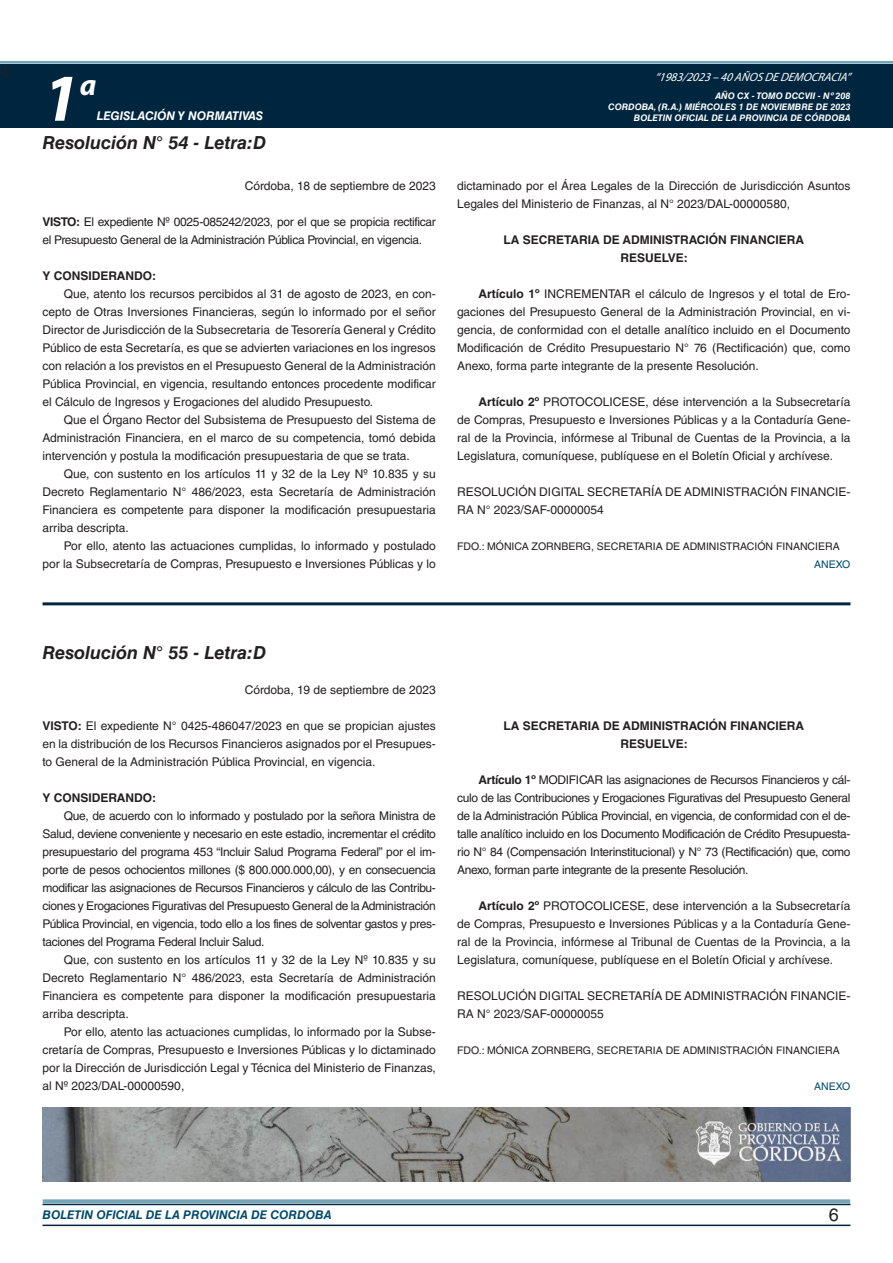
<style>
.page{position:relative;width:893px;height:1263px;background:#fff}
.page>*{position:absolute;margin:0;border:0;box-sizing:border-box;transform-origin:0 0}
.t1{font:italic 700 67.5px "Myriad Pro";color:#fff}
.t2{font:italic 700 30px "Myriad Pro";color:#fff}
.NOMBRE_DE_MINISTERIO{font:italic 700 18px "Helvetica LT Std";color:#231f20}
.t3{font:18px "Minion Pro";color:#231f20}
.t4{font:18px "Helvetica LT Std";color:#231f20}
.TEXTO_BASE{font:12px/18px "Helvetica LT Std";color:#231f20;text-align:justify}
.TEXTO_BASE-2{font:12px/18px "Helvetica LT Std";letter-spacing:-.025em;color:#231f20}
.RESUELVE{font:700 12px "Helvetica LT Std";color:#231f20}
.FECHA{font:12px "Helvetica LT Std";color:#231f20}
.t5{font:italic 700 12px "Helvetica LT Std";color:#004b6c}
.t6{font:italic 12px "Myriad Pro";color:#fff}
.TEXTO_BASE-3{font:700 12px "Helvetica LT Std";color:#231f20}
.t7{font:italic 700 12px "Helvetica LT Std";color:#fff}
.FIRMA{font:10.5px "Helvetica LT Std";color:#231f20}
.ANEXO{font:10.5px "Helvetica LT Std";color:#004b6c}
.t8{font:italic 700 9px/10.8px "Helvetica LT Std";color:#fff;text-align:right}
.s1{font-weight:700}
</style>
<div class="page">
<div style="left:0;top:61px;width:893px;height:6px;background:#fff;opacity:.75"></div>
<div style="left:0;top:64px;width:893px;height:64px;background:#00263f"></div>
<hr style="left:43px;top:1224px;width:807px;height:2px;background:#00263f">
<div style="left:42px;top:1198px;width:809px;height:8px;background:#fff;opacity:.75"></div>
<hr style="left:43px;top:602px;width:807px;height:3px;background:#00263f">
<img style="left:43px;top:1108px;width:807px;height:73px">
<h3 class="t3" style="left:0;top:59px;width:10px">4</h3>
<h1 class="t1" style="left:43px;top:54px;width:38px">1</h1>
<h2 class="t2" style="left:80px;top:66px;width:18px">a</h2>
<p class="t7" style="left:97px;top:109px;width:168px">LEGISLACIÓN Y NORMATIVAS</p>
<p class="NOMBRE_DE_MINISTERIO" style="left:43px;top:131px;width:225px">Resolución N° 54 - Letra:D</p>
<p class="FECHA" style="left:245px;top:179px;width:192px">Córdoba, 18 de septiembre de 2023</p>
<p class="TEXTO_BASE-2" style="left:43px;top:213px;width:395px"><span class="s1">VISTO:</span> El expediente Nº 0025-085242/2023, por el que se propicia rectificar el Presupuesto General de la Administración Pública Provincial, en vigencia.</p>
<p class="TEXTO_BASE-3" style="left:43px;top:268px;width:115px">Y CONSIDERANDO:</p>
<p class="TEXTO_BASE" style="left:43px;top:285px;width:395px;text-indent:21px">Que, atento los recursos percibidos al 31 de agosto de 2023, en con&shy;cepto de Otras Inversiones Financieras, según lo informado por el señor Director de Jurisdicción de la Subsecretaria de Tesorería General y Crédito Público de esta Secretaría, es que se advierten variaciones en los ingresos con relación a los previstos en el Presupuesto General de la Administración Pública Provincial, en vigencia, resultando entonces procedente modificar el Cálculo de Ingresos y Erogaciones del aludido Presupuesto.</p>
<p class="TEXTO_BASE" style="left:43px;top:411px;width:395px;text-indent:21px">Que el Órgano Rector del Subsistema de Presupuesto del Sistema de Administración Financiera, en el marco de su competencia, tomó debida intervención y postula la modificación presupuestaria de que se trata.</p>
<p class="TEXTO_BASE" style="left:43px;top:465px;width:395px;text-indent:21px">Que, con sustento en los artículos 11 y 32 de la Ley Nº 10.835 y su Decreto Reglamentario N° 486/2023, esta Secretaría de Administración Financiera es competente para disponer la modificación presupuestaria arriba descripta.</p>
<p class="TEXTO_BASE" style="left:43px;top:537px;width:395px;text-align:right">Por ello, atento las actuaciones cumplidas, lo informado y postulado<br>por la Subsecretaría de Compras, Presupuesto e Inversiones Públicas y lo</p>
<p class="t6" style="left:655px;top:70px;width:197px">“ 1983/2023 – 40 AÑOS DE DEMOCRACIA”</p>
<p class="t8" style="left:608px;top:91px;width:244px">AÑO CX - TOMO DCCVII - Nº 208<br>CORDOBA, (R.A.) MIÉRCOLES 1 DE NOVIEMBRE DE 2023<br>BOLETIN OFICIAL DE LA PROVINCIA DE CÓRDOBA</p>
<p class="TEXTO_BASE" style="left:457px;top:177px;width:395px">dictaminado por el Área Legales de la Dirección de Jurisdicción Asuntos<br>Legales del Ministerio de Finanzas, al N° 2023/DAL-00000580,</p>
<p class="RESUELVE" style="left:504px;top:232px;width:302px">LA SECRETARIA DE ADMINISTRACIÓN FINANCIERA</p>
<p class="RESUELVE" style="left:620px;top:250px;width:69px">RESUELVE:</p>
<p class="TEXTO_BASE" style="left:457px;top:285px;width:395px;text-indent:21px"><span class="s1">Artículo 1º</span> INCREMENTAR el cálculo de Ingresos y el total de Ero&shy;gaciones del Presupuesto General de la Administración Provincial, en vi&shy;gencia, de conformidad con el detalle analítico incluido en el Documento Modificación de Crédito Presupuestario N° 76 (Rectificación) que, como Anexo, forma parte integrante de la presente Resolución.</p>
<p class="TEXTO_BASE" style="left:457px;top:393px;width:395px;text-indent:21px"><span class="s1">Artículo 2º</span> PROTOCOLICESE, dése intervención a la Subsecretaría de Compras, Presupuesto e Inversiones Públicas y a la Contaduría Gene&shy;ral de la Provincia, infórmese al Tribunal de Cuentas de la Provincia, a la Legislatura, comuníquese, publíquese en el Boletín Oficial y archívese.</p>
<p class="TEXTO_BASE" style="left:457px;top:483px;width:395px">RESOLUCIÓN DIGITAL SECRETARÍA DE ADMINISTRACIÓN FINANCIE-<br>RA N° 2023/SAF-00000054</p>
<p class="FIRMA" style="left:457px;top:540px;width:384px">FDO.: MÓNICA ZORNBERG, SECRETARIA DE ADMINISTRACIÓN FINANCIERA</p>
<p class="ANEXO" style="left:814px;top:558px;width:38px">ANEXO</p>
<p class="NOMBRE_DE_MINISTERIO" style="left:43px;top:642px;width:225px">Resolución N° 55 - Letra:D</p>
<p class="FECHA" style="left:245px;top:683px;width:192px">Córdoba, 19 de septiembre de 2023</p>
<p class="TEXTO_BASE" style="left:43px;top:717px;width:395px"><span class="s1">VISTO:</span> El expediente N° 0425-486047/2023 en que se propician ajustes en la distribución de los Recursos Financieros asignados por el Presupues&shy;to General de la Administración Pública Provincial, en vigencia.</p>
<p class="TEXTO_BASE-3" style="left:43px;top:790px;width:115px">Y CONSIDERANDO:</p>
<p class="TEXTO_BASE" style="left:43px;top:807px;width:395px;text-indent:21px">Que, de acuerdo con lo informado y postulado por la señora Ministra de Salud, deviene conveniente y necesario en este estadio, incrementar el crédito presupuestario del programa 453 “Incluir Salud Programa Federal” por el im&shy;porte de pesos ochocientos millones ($ 800.000.000,00), y en consecuencia modificar las asignaciones de Recursos Financieros y cálculo de las Contribu&shy;ciones y Erogaciones Figurativas del Presupuesto General de la Administración Pública Provincial, en vigencia, todo ello a los fines de solventar gastos y pres&shy;taciones del Programa Federal Incluir Salud.</p>
<p class="TEXTO_BASE" style="left:43px;top:951px;width:395px;text-indent:21px">Que, con sustento en los artículos 11 y 32 de la Ley Nº 10.835 y su Decreto Reglamentario N° 486/2023, esta Secretaría de Administración Financiera es competente para disponer la modificación presupuestaria arriba descripta.</p>
<p class="TEXTO_BASE" style="left:43px;top:1023px;width:395px;text-indent:21px">Por ello, atento las actuaciones cumplidas, lo informado por la Subse&shy;cretaría de Compras, Presupuesto e Inversiones Públicas y lo dictaminado por la Dirección de Jurisdicción Legal y Técnica del Ministerio de Finanzas, al Nº 2023/DAL-00000590,</p>
<p class="RESUELVE" style="left:504px;top:718px;width:302px">LA SECRETARIA DE ADMINISTRACIÓN FINANCIERA</p>
<p class="RESUELVE" style="left:620px;top:736px;width:69px">RESUELVE:</p>
<p class="TEXTO_BASE" style="left:457px;top:771px;width:395px;text-indent:21px"><span class="s1">Artículo 1º</span> MODIFICAR las asignaciones de Recursos Financieros y cál&shy;culo de las Contribuciones y Erogaciones Figurativas del Presupuesto General de la Administración Pública Provincial, en vigencia, de conformidad con el de&shy;talle analítico incluido en los Documento Modificación de Crédito Presupuesta&shy;rio N° 84 (Compensación Interinstitucional) y N° 73 (Rectificación) que, como Anexo, forman parte integrante de la presente Resolución.</p>
<p class="TEXTO_BASE" style="left:457px;top:897px;width:395px;text-indent:21px"><span class="s1">Artículo 2º</span> PROTOCOLICESE, dese intervención a la Subsecretaría de Compras, Presupuesto e Inversiones Públicas y a la Contaduría Gene&shy;ral de la Provincia, infórmese al Tribunal de Cuentas de la Provincia, a la Legislatura, comuníquese, publíquese en el Boletín Oficial y archívese.</p>
<p class="TEXTO_BASE" style="left:457px;top:987px;width:395px">RESOLUCIÓN DIGITAL SECRETARÍA DE ADMINISTRACIÓN FINANCIE-<br>RA N° 2023/SAF-00000055</p>
<p class="FIRMA" style="left:457px;top:1044px;width:384px">FDO.: MÓNICA ZORNBERG, SECRETARIA DE ADMINISTRACIÓN FINANCIERA</p>
<p class="ANEXO" style="left:814px;top:1080px;width:38px">ANEXO</p>
<p class="t5" style="left:43px;top:1208px;width:290px">BOLETIN OFICIAL DE LA PROVINCIA DE CORDOBA</p>
<h3 class="t4" style="left:829px;top:1204px;width:12px">6</h3>
</div>
